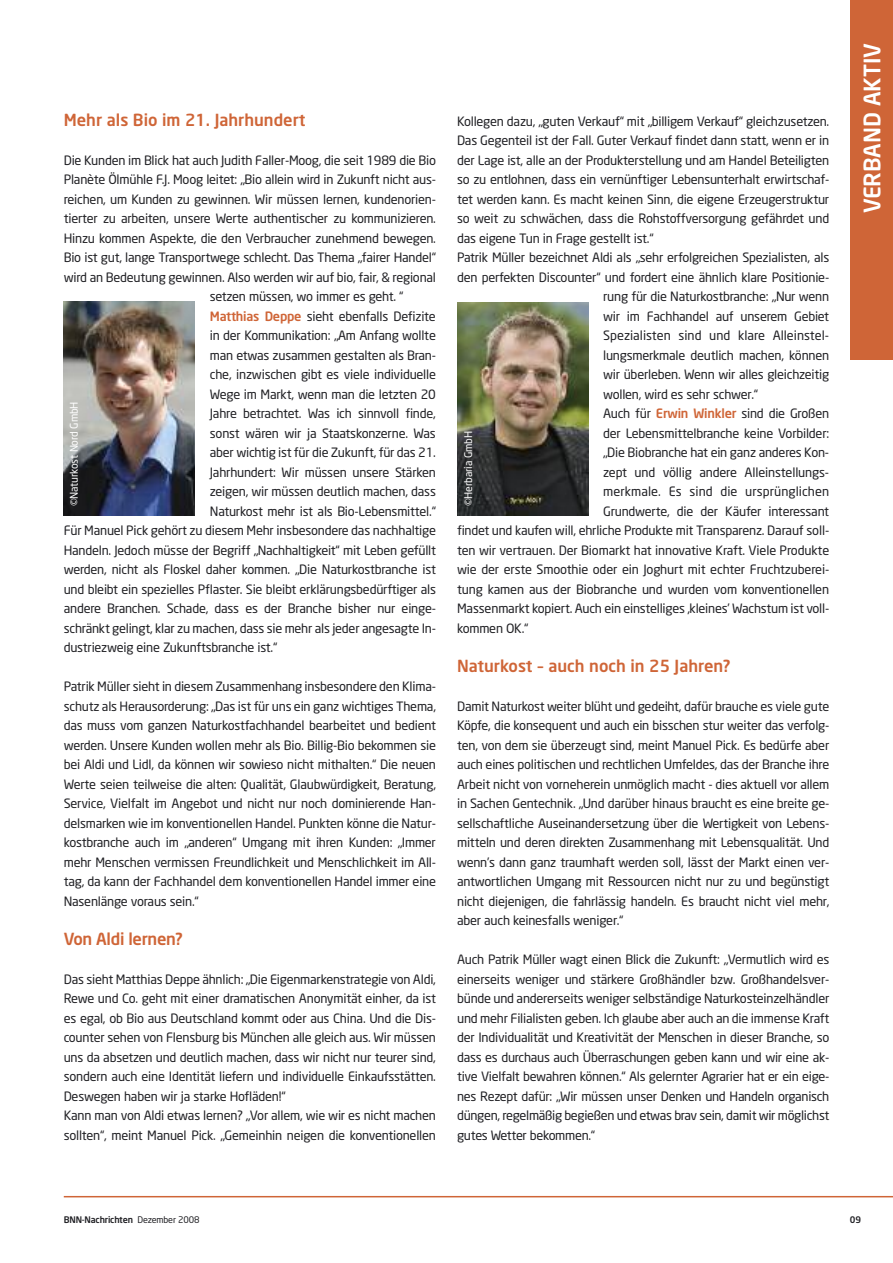
<style>
.page{position:relative;width:893px;height:1263px;background:#fff}
.page>*{position:absolute;margin:0;border:0;box-sizing:border-box;transform-origin:0 0}
.t1{font:500 22.5px "Neo Sans";color:#fff}
.t2{font:500 16.5px "Neo Sans";color:#cf6537}
.t3{font:500 16.5px "Neo Sans";letter-spacing:-.02em;color:#cf6537}
.t4{font:12.75px/19.5px "Neo Sans";letter-spacing:-.02em;color:#212125;text-align:justify}
.t5{font:12.75px "Neo Sans";color:#212125}
.t6{font:12.75px "Neo Sans";letter-spacing:.005em;color:#212125}
.t7{font:10.5px "Neo Sans";letter-spacing:-.02em;color:#fff}
.t8{font:500 9px "Neo Sans";letter-spacing:-.02em;color:#212125}
.s1{font-weight:500;color:#cf6537}
.s2{font-weight:400}
</style>
<div class="page">
<hr style="left:64px;top:1196px;width:829px;height:1px;background:#cf6537">
<div style="left:850px;top:0;width:43px;height:360px;background:#cf6537"></div>
<img style="left:64px;top:301px;width:131px;height:214px">
<img style="left:457px;top:302px;width:131px;height:213px">
<p class="t2" style="left:64px;top:113px;width:243px">Mehr als Bio im 21. Jahrhundert</p>
<p class="t4" style="left:64px;top:152px;width:374px">Die Kunden im Blick hat auch Judith Faller-Moog, die seit 1989 die Bio</p>
<p class="t4" style="left:64px;top:171px;width:374px">Planète Ölmühle F.J. Moog leitet: „Bio allein wird in Zukunft nicht aus-</p>
<p class="t4" style="left:64px;top:191px;width:374px">reichen, um Kunden zu gewinnen. Wir müssen lernen, kundenorien-</p>
<p class="t4" style="left:64px;top:210px;width:374px">tierter zu arbeiten, unsere Werte authentischer zu kommunizieren.</p>
<p class="t4" style="left:64px;top:230px;width:374px">Hinzu kommen Aspekte, die den Verbraucher zunehmend bewegen.</p>
<p class="t4" style="left:64px;top:249px;width:374px">Bio ist gut, lange Transportwege schlecht. Das Thema „fairer Handel“</p>
<p class="t4" style="left:64px;top:269px;width:374px">wird an Bedeutung gewinnen. Also werden wir auf bio, fair, &amp; regional</p>
<p class="t4" style="left:210px;top:288px;width:195px">setzen müssen, wo immer es geht. “</p>
<p class="t4" style="left:210px;top:308px;width:228px"><span class="s1">Matthias Deppe</span> sieht ebenfalls Defizite</p>
<p class="t4" style="left:210px;top:327px;width:228px">in der Kommunikation: „Am Anfang wollte</p>
<p class="t4" style="left:210px;top:347px;width:228px">man etwas zusammen gestalten als Bran-</p>
<p class="t4" style="left:210px;top:366px;width:228px">che, inzwischen gibt es viele individuelle</p>
<p class="t4" style="left:210px;top:385px;width:228px">Wege im Markt, wenn man die letzten 20</p>
<p class="t4" style="left:210px;top:405px;width:228px">Jahre betrachtet. Was ich sinnvoll finde,</p>
<p class="t4" style="left:210px;top:424px;width:228px">sonst wären wir ja Staatskonzerne. Was</p>
<p class="t4" style="left:210px;top:444px;width:228px">aber wichtig ist für die Zukunft, für das 21.</p>
<p class="t4" style="left:210px;top:463px;width:228px">Jahrhundert: Wir müssen unsere Stärken</p>
<p class="t4" style="left:210px;top:483px;width:228px">zeigen, wir müssen deutlich machen, dass</p>
<p class="t4" style="left:210px;top:502px;width:228px">Naturkost mehr ist als Bio-Lebensmittel.“</p>
<p class="t4" style="left:64px;top:522px;width:374px">Für Manuel Pick gehört zu diesem Mehr insbesondere das nachhaltige</p>
<p class="t4" style="left:64px;top:541px;width:374px">Handeln. Jedoch müsse der Begriff „Nachhaltigkeit“ mit Leben gefüllt</p>
<p class="t4" style="left:64px;top:561px;width:374px">werden, nicht als Floskel daher kommen. „Die Naturkostbranche ist</p>
<p class="t4" style="left:64px;top:580px;width:374px">und bleibt ein spezielles Pflaster. Sie bleibt erklärungsbedürftiger als</p>
<p class="t4" style="left:64px;top:600px;width:374px">andere Branchen. Schade, dass es der Branche bisher nur einge-</p>
<p class="t4" style="left:64px;top:619px;width:374px">schränkt gelingt, klar zu machen, dass sie mehr als jeder angesagte In-</p>
<p class="t4" style="left:64px;top:639px;width:215px">dustriezweig eine Zukunftsbranche ist.“</p>
<p class="t4" style="left:64px;top:678px;width:374px">Patrik Müller sieht in diesem Zusammenhang insbesondere den Klima&shy;schutz als Herausorderung: „Das ist für uns ein ganz wichtiges Thema, das muss vom ganzen Naturkostfachhandel bearbeitet und bedient werden. Unsere Kunden wollen mehr als Bio. Billig-Bio bekommen sie bei Aldi und Lidl, da können wir sowieso nicht mithalten.“ Die neuen Werte seien teilweise die alten: Qualität, Glaubwürdigkeit, Beratung, Service, Vielfalt im Angebot und nicht nur noch dominierende Han&shy;delsmarken wie im konventionellen Handel. Punkten könne die Natur&shy;kostbranche auch im „anderen“ Umgang mit ihren Kunden: „Immer mehr Menschen vermissen Freundlichkeit und Menschlichkeit im All&shy;tag, da kann der Fachhandel dem konventionellen Handel immer eine Nasenlänge voraus sein.“</p>
<p class="t3" style="left:64px;top:932px;width:121px">Von Aldi lernen?</p>
<p class="t4" style="left:64px;top:971px;width:374px;text-align:left">Das sieht Matthias Deppe ähnlich: „Die Eigenmarkenstrategie von Aldi, Rewe und Co. geht mit einer dramatischen Anonymität einher, da ist es egal, ob Bio aus Deutschland kommt oder aus China. Und die Dis&shy;counter sehen von Flensburg bis München alle gleich aus. Wir müssen uns da absetzen und deutlich machen, dass wir nicht nur teurer sind, sondern auch eine Identität liefern und individuelle Einkaufsstätten.<br>Deswegen haben wir ja starke Hofläden!“<br>Kann man von Aldi etwas lernen? „Vor allem, wie wir es nicht machen sollten“, meint Manuel Pick. „Gemeinhin neigen die konventionellen</p>
<p class="t7" style="left:70px;top:506px;width:106px;rotate:-90deg">©Naturkost Nord GmbH</p>
<p class="t4" style="left:457px;top:113px;width:374px">Kollegen dazu, „guten Verkauf“ mit „billigem Verkauf“ gleichzusetzen.</p>
<p class="t4" style="left:457px;top:132px;width:374px">Das Gegenteil ist der Fall. Guter Verkauf findet dann statt, wenn er in</p>
<p class="t4" style="left:457px;top:152px;width:374px">der Lage ist, alle an der Produkterstellung und am Handel Beteiligten</p>
<p class="t4" style="left:457px;top:171px;width:374px">so zu entlohnen, dass ein vernünftiger Lebensunterhalt erwirtschaf-</p>
<p class="t4" style="left:457px;top:191px;width:374px">tet werden kann. Es macht keinen Sinn, die eigene Erzeugerstruktur</p>
<p class="t4" style="left:457px;top:210px;width:374px">so weit zu schwächen, dass die Rohstoffversorgung gefährdet und</p>
<p class="t4" style="left:457px;top:229px;width:198px">das eigene Tun in Frage gestellt ist.“</p>
<p class="t4" style="left:457px;top:249px;width:374px">Patrik Müller bezeichnet Aldi als „sehr erfolgreichen Spezialisten, als</p>
<p class="t4" style="left:457px;top:268px;width:374px">den perfekten Discounter“ und fordert eine ähnlich klare Positionie-</p>
<p class="t4" style="left:603px;top:288px;width:228px">rung für die Naturkostbranche: „Nur wenn</p>
<p class="t4" style="left:603px;top:307px;width:228px">wir im Fachhandel auf unserem Gebiet</p>
<p class="t5" style="left:603px;top:331px;width:227px">Spezialisten sind und klare Alleinstel-</p>
<p class="t4" style="left:603px;top:346px;width:228px">lungsmerkmale deutlich machen, können</p>
<p class="t4" style="left:603px;top:366px;width:228px">wir überleben. Wenn wir alles gleichzeitig</p>
<p class="t4" style="left:603px;top:385px;width:156px">wollen, wird es sehr schwer.“</p>
<p class="t4" style="left:603px;top:405px;width:227px">Auch für <span class="s1">Erwin Winkler</span> sind die Großen</p>
<p class="t4" style="left:603px;top:424px;width:228px">der Lebensmittelbranche keine Vorbilder:</p>
<p class="t4" style="left:603px;top:444px;width:228px">„Die Biobranche hat ein ganz anderes Kon-</p>
<p class="t4" style="left:603px;top:463px;width:228px">zept und völlig andere Alleinstellungs-</p>
<p class="t6" style="left:603px;top:487px;width:228px">merkmale. Es sind die ursprünglichen</p>
<p class="t4" style="left:603px;top:502px;width:228px">Grundwerte, die der Käufer interessant</p>
<p class="t4" style="left:457px;top:522px;width:374px">findet und kaufen will, ehrliche Produkte mit Transparenz. Darauf soll-</p>
<p class="t4" style="left:457px;top:541px;width:374px">ten wir vertrauen. Der Biomarkt hat innovative Kraft. Viele Produkte</p>
<p class="t4" style="left:457px;top:561px;width:374px">wie der erste Smoothie oder ein Joghurt mit echter Fruchtzuberei-</p>
<p class="t4" style="left:457px;top:580px;width:374px">tung kamen aus der Biobranche und wurden vom konventionellen</p>
<p class="t4" style="left:457px;top:600px;width:374px">Massenmarkt kopiert. Auch ein einstelliges ‚kleines’ Wachstum ist voll-</p>
<p class="t4" style="left:457px;top:619px;width:73px">kommen OK.“</p>
<p class="t2" style="left:457px;top:659px;width:275px">Naturkost – auch noch in 25 Jahren?</p>
<p class="t4" style="left:457px;top:698px;width:374px">Damit Naturkost weiter blüht und gedeiht, dafür brauche es viele gute Köpfe, die konsequent und auch ein bisschen stur weiter das verfolg&shy;ten, von dem sie überzeugt sind, meint Manuel Pick. Es bedürfe aber auch eines politischen und rechtlichen Umfeldes, das der Branche ihre Arbeit nicht von vorneherein unmöglich macht - dies aktuell vor allem in Sachen Gentechnik. „Und darüber hinaus braucht es eine breite ge&shy;sellschaftliche Auseinandersetzung über die Wertigkeit von Lebens&shy;mitteln und deren direkten Zusammenhang mit Lebensqualität. Und wenn’s dann ganz traumhaft werden soll, lässt der Markt einen ver&shy;antwortlichen Umgang mit Ressourcen nicht nur zu und begünstigt nicht diejenigen, die fahrlässig handeln. Es braucht nicht viel mehr, aber auch keinesfalls weniger.“</p>
<p class="t4" style="left:457px;top:951px;width:374px">Auch Patrik Müller wagt einen Blick die Zukunft: „Vermutlich wird es einerseits weniger und stärkere Großhändler bzw. Großhandelsver&shy;bünde und andererseits weniger selbständige Naturkosteinzelhändler und mehr Filialisten geben. Ich glaube aber auch an die immense Kraft der Individualität und Kreativität der Menschen in dieser Branche, so dass es durchaus auch Überraschungen geben kann und wir eine ak&shy;tive Vielfalt bewahren können.“ Als gelernter Agrarier hat er ein eige&shy;nes Rezept dafür: „Wir müssen unser Denken und Handeln organisch düngen, regelmäßig begießen und etwas brav sein, damit wir möglichst gutes Wetter bekommen.“</p>
<p class="t7" style="left:464px;top:506px;width:77px;rotate:-90deg">©Herbaria GmbH</p>
<h1 class="t1" style="left:863px;top:213px;width:172px;rotate:-90deg">VERBAND AKTIV</h1>
<p class="t8" style="left:64px;top:1216px;width:137px">BNN-Nachrichten <span class="s2">Dezember 2008</span></p>
<p class="t8" style="left:850px;top:1216px;width:13px">09</p>
</div>
